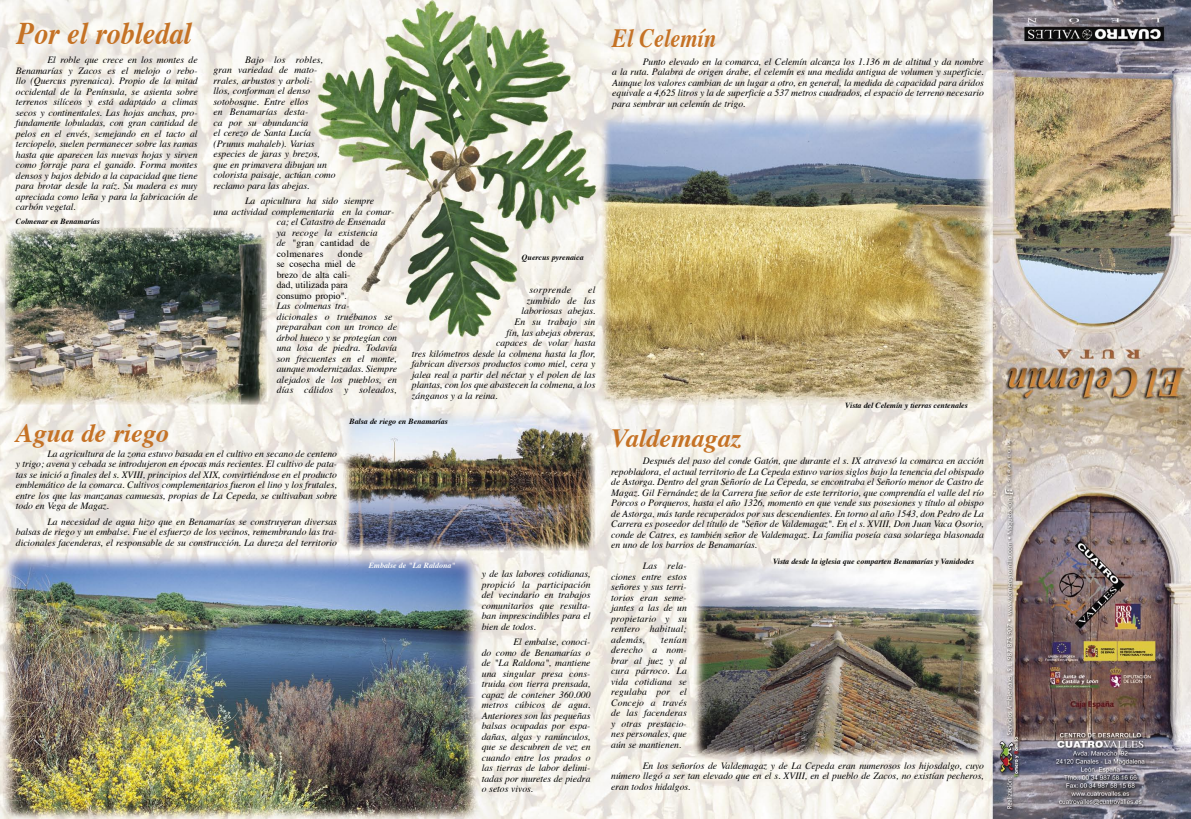
<style>
.page{position:relative;width:1191px;height:819px;background:#fff}
.page>*{position:absolute;margin:0;border:0;box-sizing:border-box;transform-origin:0 0}
.t1{font:italic 700 31.5px "Times";color:#c57225;scale:.9 1}
.t2{font:italic 700 26.25px "Times";color:#c57225}
.t3{font:italic 700 26.25px "Times";color:#c57225;scale:.85 1}
.t4{font:italic 9.62px/10.5px "Times";color:#000;text-align:justify}
.t5{font:9.62px "Times";letter-spacing:.01em;color:#000}
.t6{font:9.62px "Times";letter-spacing:.035em;color:#000}
.t7{font:italic 9.62px "Times";letter-spacing:.04em;color:#000}
.t8{font:italic 700 7.88px "Times";color:#000}
.t9{font:italic 700 7.88px "Times";color:#fff}
.s1{font-style:italic}
.s2{font-style:normal}
</style>
<div class="page">
<img style="left:0;top:0;width:1191px;height:819px">
<p class="t1" style="left:17px;top:4px;width:196px">Por el robledal</p>
<p class="t3" style="left:612px;top:14px;width:124px">El Celemín</p>
<p class="t4" style="left:16px;top:54px;width:183px;text-indent:32px">El roble que crece en los montes de Benamarías y Zacos es el melojo o rebo&shy;llo (Quercus pyrenaica). Propio de la mitad occidental de la Península, se asienta sobre terrenos silíceos y está adaptado a climas secos y continentales. Las hojas anchas, pro&shy;fundamente lobuladas, con gran cantidad de pelos en el envés, semejando en el tacto al terciopelo, suelen permanecer sobre las ramas hasta que aparecen las nuevas hojas y sirven como forraje para el ganado. Forma montes densos y bajos debido a la capacidad que tiene para brotar desde la raíz. Su madera es muy apreciada como leña y para la fabricación de carbón vegetal.</p>
<p class="t4" style="left:213px;top:53px;width:124px;text-align:left;text-indent:32px">Bajo los robles, gran variedad de mato&shy;rrales, arbustos y arboli-<br>llos, conforman el denso sotobosque. Entre ellos<br>en Benamarías desta-<br>ca por su abundancia<br>el cerezo de Santa Lucía (Prunus mahaleb). Varias especies de jaras y brezos, que en primavera dibujan un colorista paisaje, actúan como reclamo para las abejas.</p>
<p class="t4" style="left:245px;top:195px;width:131px">La apicultura ha sido siempre</p>
<p class="t4" style="left:213px;top:205px;width:182px">una actividad complementaria en la comar-</p>
<p class="t4" style="left:277px;top:216px;width:110px">ca; el Catastro de Ensenada</p>
<p class="t4" style="left:277px;top:226px;width:102px">ya recoge la existencia</p>
<p class="t5" style="left:277px;top:234px;width:94px"><span class="s1">de</span> "gran cantidad de</p>
<p class="t6" style="left:277px;top:244px;width:48px">colmenares</p>
<p class="t4" style="left:612px;top:55px;width:373px;text-indent:30px">Punto elevado en la comarca, el Celemín alcanza los 1.136 m de altitud y da nombre a la ruta. Palabra de origen árabe, el celemín es una medida antigua de volumen y superficie.<br>Aunque los valores cambian de un lugar a otro, en general, la medida de capacidad para áridos equivale a 4,625 litros y la de superficie a 537 metros cuadrados, el espacio de terreno necesario para sembrar un celemín de trigo.</p>
<p class="t8" style="left:16px;top:214px;width:85px">Colmenar en Benamarías</p>
<p class="t4" style="left:277px;top:247px;width:122px;text-align:left;text-indent:61px"><span class="s2">donde<br>se cosecha miel de<br>brezo de alta cali-<br>dad, utilizada para<br>consumo propio"</span>.<br>Las colmenas tra-<br>dicionales o truébanos se preparaban con un tronco de árbol hueco y se protegían con una losa de piedra. Todavía son frecuentes en el monte, aunque modernizadas. Siempre alejados de los pueblos, en días cálidos y soleados,</p>
<p class="t8" style="left:522px;top:250px;width:63px">Quercus pyrenaica</p>
<p class="t7" style="left:529px;top:281px;width:43px">sorprende</p>
<p class="t4" style="left:588px;top:284px;width:9px">el</p>
<p class="t4" style="left:527px;top:295px;width:70px">zumbido de las</p>
<p class="t4" style="left:521px;top:305px;width:75px">laboriosas abejas.</p>
<p class="t4" style="left:514px;top:316px;width:82px">En su trabajo sin</p>
<p class="t4" style="left:506px;top:326px;width:90px">fín, las abejas obreras,</p>
<p class="t4" style="left:496px;top:337px;width:101px">capaces de volar hasta</p>
<p class="t4" style="left:412px;top:347px;width:185px">tres kilómetros desde la colmena hasta la flor,</p>
<p class="t4" style="left:412px;top:358px;width:185px">fabrican diversos productos como miel, cera y</p>
<p class="t4" style="left:412px;top:368px;width:185px">jalea real a partir del néctar y el polen de las</p>
<p class="t4" style="left:412px;top:379px;width:185px">plantas, con los que abastecen la colmena, a los</p>
<p class="t4" style="left:412px;top:389px;width:87px">zánganos y a la reina.</p>
<p class="t8" style="left:845px;top:397px;width:124px">Vista del Celemín y tierras centenales</p>
<p class="t2" style="left:16px;top:408px;width:154px">Agua de riego</p>
<p class="t4" style="left:16px;top:447px;width:323px;text-indent:32px">La agricultura de la zona estuvo basada en el cultivo en secano de centeno y trigo; avena y cebada se introdujeron en épocas más recientes. El cultivo de pata&shy;tas se inició a finales del s. XVIII, principios del XIX, convirtiéndose en el producto emblemático de la comarca. Cultivos complementarios fueron el lino y los frutales, entre los que las manzanas camuesas, propias de La Cepeda, se cultivaban sobre todo en Vega de Magaz.</p>
<p class="t4" style="left:16px;top:515px;width:323px;text-indent:32px">La necesidad de agua hizo que en Benamarías se construyeran diversas balsas de riego y un embalse. Fue el esfuerzo de los vecinos, remembrando las tra&shy;dicionales facenderas, el responsable de su construcción. La dureza del territorio</p>
<p class="t8" style="left:349px;top:414px;width:100px">Balsa de riego en Benamarías</p>
<p class="t9" style="left:369px;top:557px;width:88px">Embalse de "La Raldona"</p>
<p class="t4" style="left:482px;top:567px;width:110px">y de las labores cotidianas, propició la participación del vecindario en trabajos comunitarios que resulta&shy;ban imprescindibles para el bien de todos.</p>
<p class="t4" style="left:482px;top:635px;width:110px;text-indent:32px">El embalse, conoci&shy;do como de Benamarías o de "La Raldona", mantiene una singular presa cons&shy;truida con tierra prensada, capaz de contener 360.000 metros cúbicos de agua.<br>Anteriores son las pequeñas balsas ocupadas por espa&shy;dañas, algas y ranúnculos, que se descubren de vez en cuando entre los prados o las tierras de labor delimi&shy;tadas por muretes de piedra o setos vivos.</p>
<p class="t2" style="left:611px;top:413px;width:131px">Valdemagaz</p>
<p class="t4" style="left:611px;top:455px;width:374px;text-indent:32px">Después del paso del conde Gatón, que durante el s. IX atravesó la comarca en acción repobladora, el actual territorio de La Cepeda estuvo varios siglos bajo la tenencia del obispado de Astorga. Dentro del gran Señorío de La Cepeda, se encontraba el Señorío menor de Castro de Magaz. Gil Fernández de la Carrera fue señor de este territorio, que comprendía el valle del río Porcos o Porqueros, hasta el año 1326, momento en que vende sus posesiones y título al obispo de Astorga, más tarde recuperados por sus descendientes. En torno al año 1543, don Pedro de La Carrera es poseedor del título de "Señor de Valdemagaz". En el s. XVIII, Don Juan Vaca Osorio, conde de Catres, es también señor de Valdemagaz. La familia poseía casa solariega blasonada en uno de los barrios de Benamarías.</p>
<p class="t4" style="left:611px;top:560px;width:77px;text-indent:32px">Las rela&shy;ciones entre estos señores y sus terri&shy;torios eran seme&shy;jantes a las de un propietario y su rentero habitual; además,</p>
<p class="t8" style="left:773px;top:554px;width:203px">Vista desde la iglesia que comparten Benamarías y Vanidodes</p>
<p class="t4" style="left:611px;top:633px;width:77px;text-indent:50px">tenían derecho a nom&shy;brar al juez y al cura párroco. La vida cotidiana se regulaba por el Concejo a través de las facenderas y otras prestacio&shy;nes personales, que aún se mantienen.</p>
<p class="t4" style="left:611px;top:759px;width:374px;text-indent:32px">En los señoríos de Valdemagaz y de La Cepeda eran numerosos los hijosdalgo, cuyo número llegó a ser tan elevado que en el s. XVIII, en el pueblo de Zacos, no existían pecheros, eran todos hidalgos.</p>
</div>
